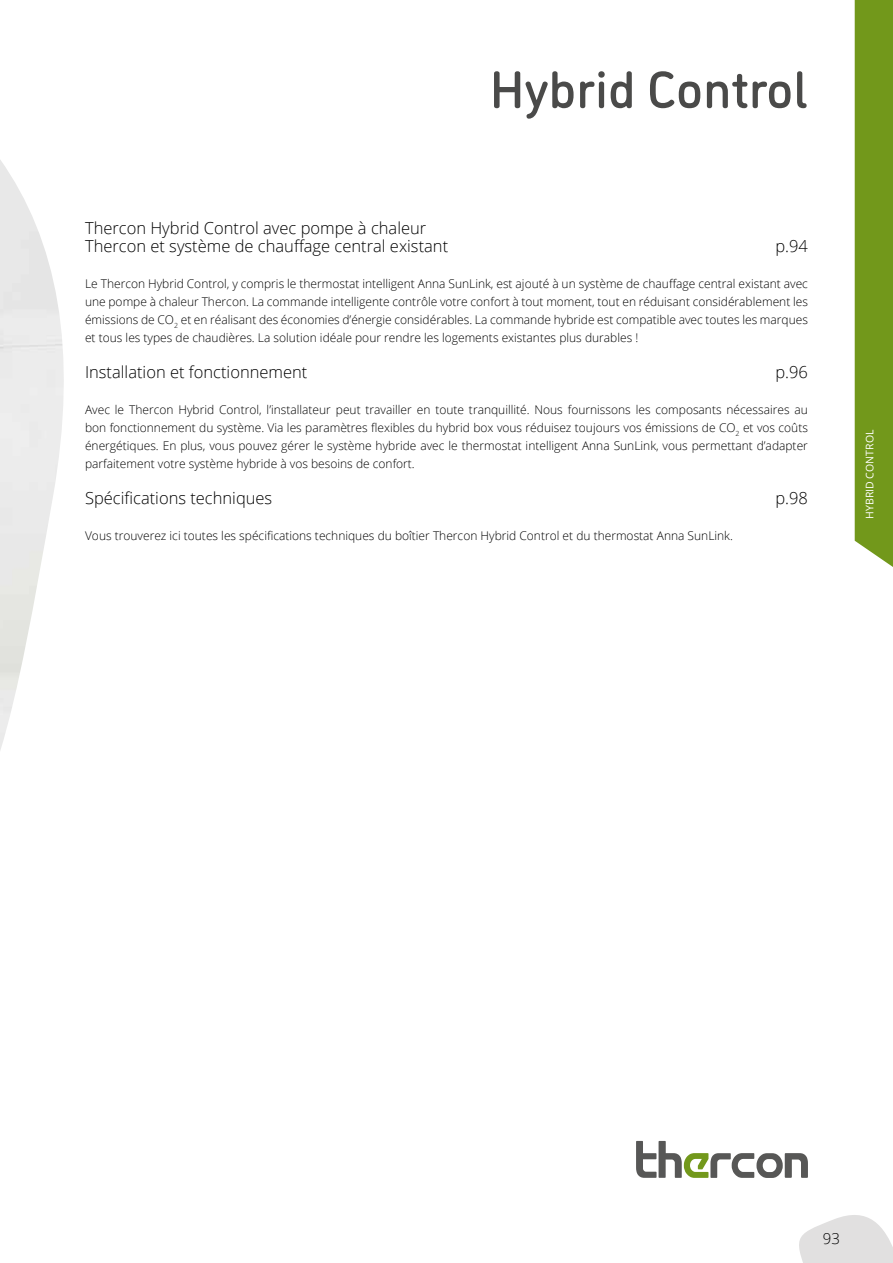
<style>
.page{position:relative;width:893px;height:1263px;background:#fff}
.page>*{position:absolute;margin:0;border:0;box-sizing:border-box;transform-origin:0 0}
.t1{font:500 52.5px "DI Nosaur";color:#4a4a49}
.t2{font:300 16.5px/18px "Open Sans";color:#000}
.t3{font:300 15px "Open Sans";color:#000}
.t4{font:300 12px/18px "Open Sans";color:#000;text-align:justify}
.t5{font:10.5px "Open Sans";color:#fff}
</style>
<div class="page">
<svg style="left:799px;top:1215px;width:94px;height:48px"></svg>
<div style="left:855px;top:0;width:38px;height:567px;background:#72981b"></div>
<svg style="left:636px;top:1141px;width:172px;height:37px"></svg>
<h1 class="t1" style="left:490px;top:52px;width:320px">Hybrid Control</h1>
<h2 class="t2" style="left:85px;top:219px;width:365px">Thercon Hybrid Control avec pompe à chaleur<br>Thercon et système de chauffage central existant</h2>
<h2 class="t2" style="left:775px;top:237px;width:34px">p.94</h2>
<p class="t4" style="left:85px;top:274px;width:724px">Le Thercon Hybrid Control, y compris le thermostat intelligent Anna SunLink, est ajouté à un système de chauffage central existant avec une pompe à chaleur Thercon. La commande intelligente contrôle votre confort à tout moment, tout en réduisant considérablement les émissions de CO<sub>2</sub> et en réalisant des économies d’énergie considérables. La commande hybride est compatible avec toutes les marques et tous les types de chaudières. La solution idéale pour rendre les logements existantes plus durables !</p>
<h2 class="t2" style="left:85px;top:363px;width:224px">Installation et fonctionnement</h2>
<h2 class="t2" style="left:775px;top:363px;width:34px">p.96</h2>
<p class="t4" style="left:85px;top:400px;width:724px">Avec le Thercon Hybrid Control, l’installateur peut travailler en toute tranquillité. Nous fournissons les composants nécessaires au bon fonctionnement du système. Via les paramètres flexibles du hybrid box vous réduisez toujours vos émissions de CO<sub>2</sub> et vos coûts énergétiques. En plus, vous pouvez gérer le système hybride avec le thermostat intelligent Anna SunLink, vous permettant d’adapter parfaitement votre système hybride à vos besoins de confort.</p>
<h2 class="t2" style="left:85px;top:489px;width:189px">Spécifications techniques</h2>
<h2 class="t2" style="left:775px;top:489px;width:34px">p.98</h2>
<p class="t4" style="left:85px;top:526px;width:649px">Vous trouverez ici toutes les spécifications techniques du boîtier Thercon Hybrid Control et du thermostat Anna SunLink.</p>
<p class="t5" style="left:862px;top:519px;width:90px;rotate:-90deg">HYBRID CONTROL</p>
<p class="t3" style="left:823px;top:1228px;width:19px">93</p>
</div>
